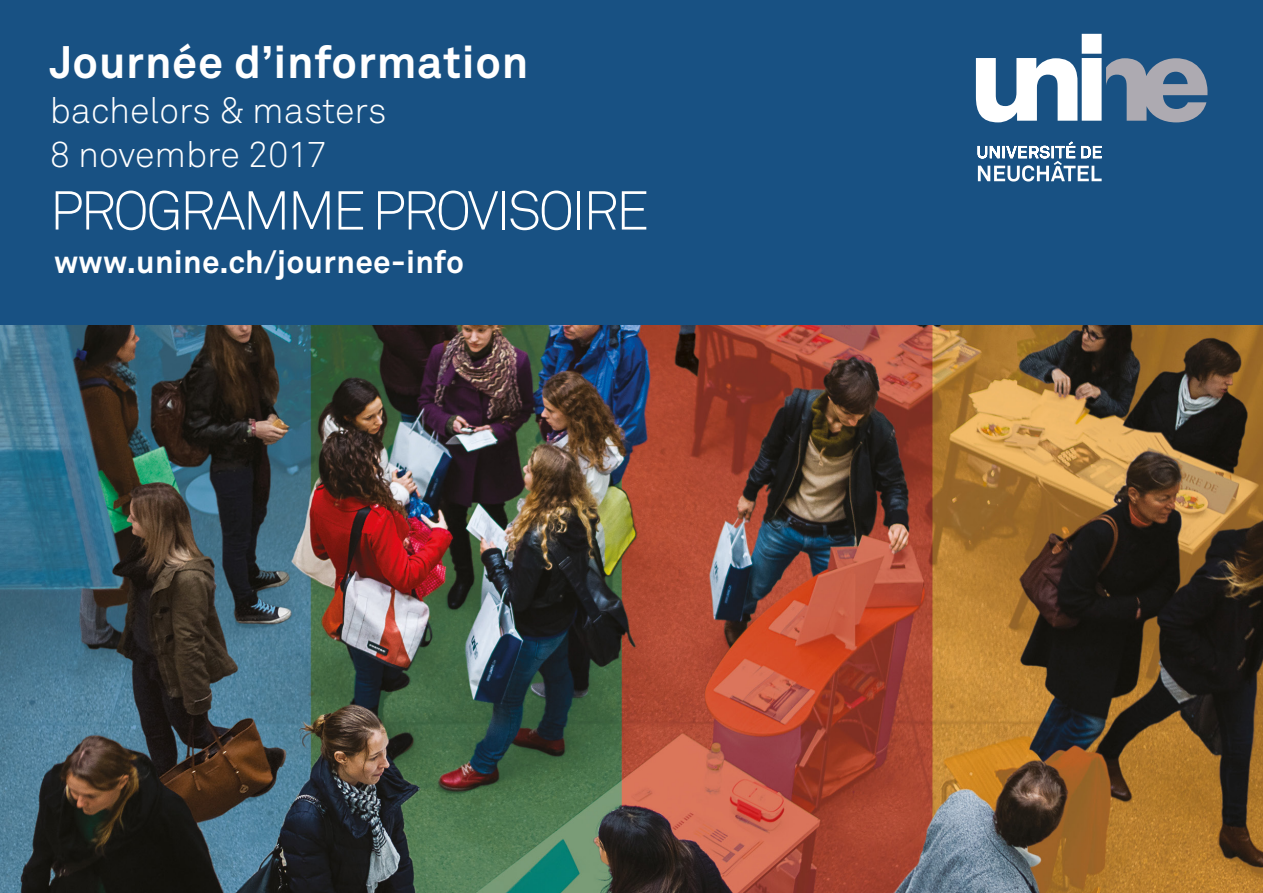
<style>
.page{position:relative;width:1263px;height:893px;background:#fff}
.page>*{position:absolute;margin:0;border:0;box-sizing:border-box;transform-origin:0 0}
.t1{font:300 54px "Akkurat";letter-spacing:-.05em;color:#fff}
.t2{font:700 45px "Akkurat";letter-spacing:.015em;color:#fff}
.t3{font:300 36px "Akkurat";color:#fff}
.t4{font:700 31.5px "Akkurat";letter-spacing:.01em;color:#fff}
</style>
<div class="page">
<img style="left:0;top:324px;width:1263px;height:569px">
<div style="left:0;top:0;width:1263px;height:324px;background:#185183"></div>
<svg style="left:976px;top:34px;width:231px;height:88px"></svg>
<svg style="left:977px;top:141px;width:125px;height:41px"></svg>
<p class="t2" style="left:50px;top:34px;width:480px">Journée d’information</p>
<p class="t3" style="left:50px;top:89px;width:338px">bachelors &amp; masters</p>
<p class="t3" style="left:50px;top:134px;width:279px">8 novembre 2017</p>
<p class="t1" style="left:50px;top:179px;width:601px">PROGRAMME PROVISOIRE</p>
<p class="t4" style="left:54px;top:242px;width:411px">www.unine.ch/journee-info</p>
</div>
